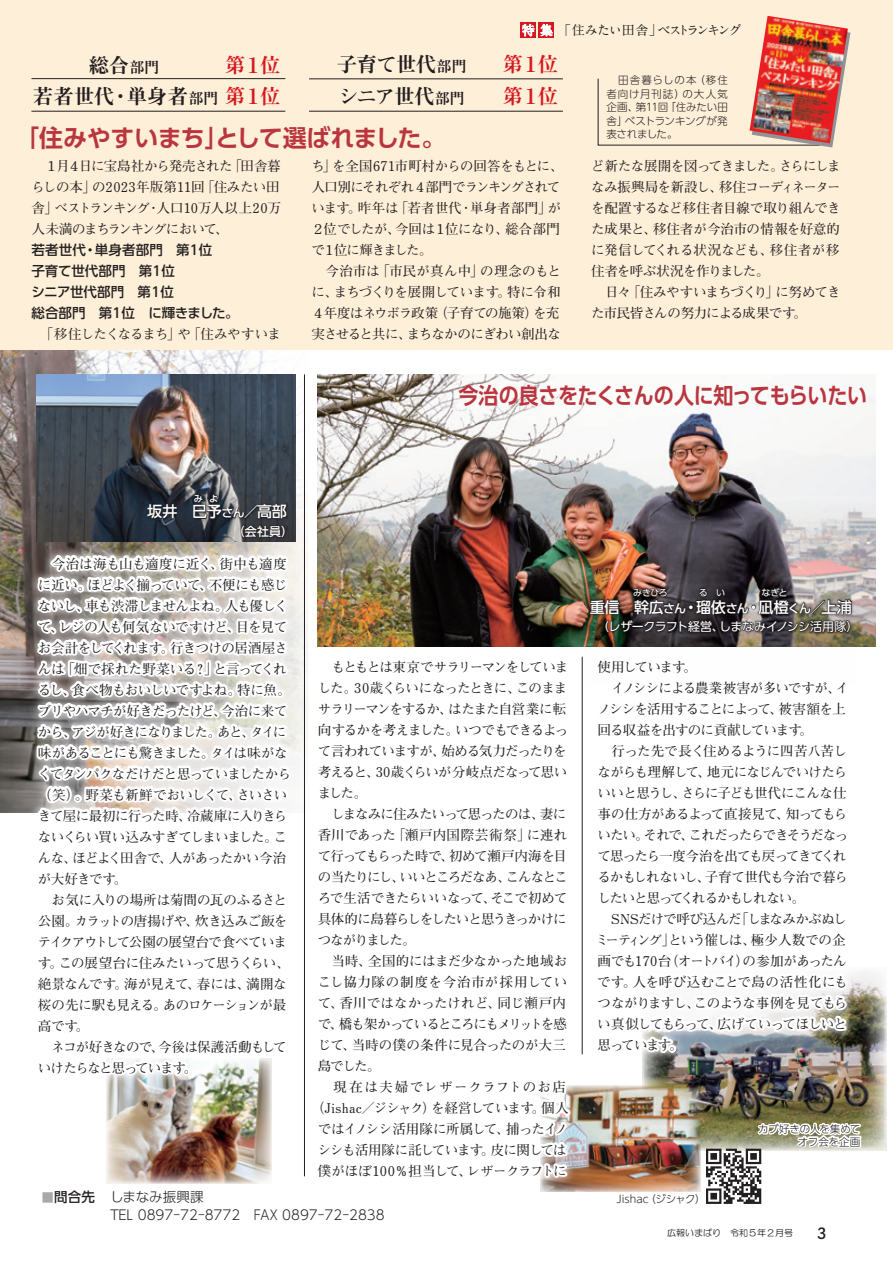
<style>
.page{position:relative;width:893px;height:1263px;background:#fff}
.page>*{position:absolute;margin:0;border:0;box-sizing:border-box;transform-origin:0 0}
.t1{font:700 24px "UD Shin Go Pro De";letter-spacing:-.02em;color:#ba363f}
.t2{font:700 22.5px "UD Shin Go Pro De";letter-spacing:-.02em;color:#ba363f;scale:.89 1}
.t3{font:700 20.85px "P Mid Mi MA1 Std N";letter-spacing:-.045em;color:#231f20}
.t4{font:700 20.85px "P Mid Mi MA1 Std N";letter-spacing:-.16em;color:#d7171f}
.t5{font:500 15px "UD Shin Go Pro";letter-spacing:-.01em;color:#fff}
.t6{font:15px "P Shuei Antip Std N B";color:#231f20}
.t7{font:500 13.5px/21px "P Futo Min A101 Pr 6 N";letter-spacing:-.05em;color:#231f20}
.t8{font:500 13.5px "P Futo Min A101 Pr 6 N";letter-spacing:-.075em;color:#231f20}
.t9{font:500 13.5px "P Futo Min A101 Pr 6 N";letter-spacing:-.095em;color:#231f20}
.t10{font:500 13.5px "P Futo Min A101 Pr 6 N";letter-spacing:-.02em;color:#231f20}
.t11{font:500 13.5px "P Futo Min A101 Pr 6 N";letter-spacing:-.015em;color:#231f20}
.t12{font:500 13.5px "P Futo Min A101 Pr 6 N";letter-spacing:-.07em;color:#231f20}
.t13{font:300 13.5px/18px "UD Shin Go Pro";color:#231f20}
.t14{font:500 13.5px "P Futo Min A101 Pr 6 N";letter-spacing:.01em;color:#231f20}
.t15{font:500 13.5px "P Futo Min A101 Pr 6 N";letter-spacing:-.09em;color:#231f20}
.t16{font:500 13.5px "UD Shin Go Pro";letter-spacing:-.005em;color:#231f20}
.t17{font:500 13.5px "P Futo Min A101 Pr 6 N";letter-spacing:-.115em;color:#231f20}
.t18{font:500 13.5px "P Futo Min A101 Pr 6 N";letter-spacing:-.025em;color:#231f20}
.t19{font:500 13.5px "P Futo Min A101 Pr 6 N";letter-spacing:.025em;color:#231f20}
.t20{font:500 13.5px "P Futo Min A101 Pr 6 N";letter-spacing:.035em;color:#231f20}
.t21{font:500 13.5px "P Futo Min A101 Pr 6 N";letter-spacing:.1em;color:#231f20}
.t22{font:500 13.5px "UD Shin Go Pro";letter-spacing:-.04em;color:#231f20}
.t23{font:500 13.5px "UD Shin Go Pro";letter-spacing:-.035em;color:#231f20}
.t24{font:500 13.5px "P Futo Min A101 Pr 6 N";letter-spacing:-.11em;color:#231f20}
.t25{font:500 13.5px "P Futo Min A101 Pr 6 N";letter-spacing:-.08em;color:#231f20}
.t26{font:700 13.05px "A1 Mincho Std";letter-spacing:-.12em;color:#231f20}
.t27{font:12px "UD Shin Go Pro";letter-spacing:-.025em;color:#fff}
.t28{font:500 12px "UD Shin Go Pro";color:#fff}
.t29{font:300 10.5px/13.5px "UD Shin Go Pro";color:#231f20;text-align:justify}
.t30{font:9px "HG Maru Gothic MPRO";color:#231f20}
.t31{font:9px "UD Shin Go Pro";letter-spacing:-.045em;color:#fff}
.t32{font:500 9px "UD Shin Go Pro";color:#fff}
.s1{color:#fff}
.s2{font-size:15.15px}
.s3{color:#d7171f}
.s4{font-size:12px}
.s5{font-size:12px;color:#a8a9ad}
</style>
<div class="page">
<img style="left:0;top:0;width:893px;height:1204px">
<p class="t26" style="left:522px;top:19px;width:221px"><span class="s1">特集</span>「住みたい田舎」ベストランキング</p>
<p class="t3" style="left:88px;top:50px;width:73px">総合<span class="s2">部門</span></p>
<p class="t4" style="left:225px;top:50px;width:57px">第１位</p>
<p class="t3" style="left:336px;top:49px;width:132px">子育て世代<span class="s2">部門</span></p>
<p class="t4" style="left:502px;top:49px;width:57px">第１位</p>
<p class="t3" style="left:338px;top:81px;width:128px">シニア世代<span class="s2">部門</span></p>
<p class="t4" style="left:502px;top:81px;width:57px">第１位</p>
<p class="t29" style="left:606px;top:73px;width:123px">　田舎暮らしの本（移住者向け月刊誌）の大人気企画、第11回「住みたい田舎」ベストランキングが発表されました。</p>
<p class="t3" style="left:33px;top:81px;width:250px">若者世代・単身者<span class="s2">部門</span><span class="s3">第１位</span></p>
<p class="t1" style="left:15px;top:118px;width:432px">「住みやすいまち」として選ばれました。</p>
<p class="t7" style="left:31px;top:154px;width:251px">　１月４日に宝島社から発売された「田舎暮</p>
<p class="t11" style="left:31px;top:176px;width:250px">らしの本」の2023年版第11回「住みたい田</p>
<p class="t10" style="left:31px;top:197px;width:251px">舎」ベストランキング・人口10万人以上20万</p>
<p class="t9" style="left:31px;top:218px;width:199px">人未満のまちランキングにおいて、</p>
<p class="t16" style="left:31px;top:238px;width:182px">若者世代・単身者部門　第１位</p>
<p class="t16" style="left:31px;top:259px;width:145px">子育て世代部門　第１位</p>
<p class="t23" style="left:31px;top:280px;width:144px">シニア世代部門　第１位</p>
<p class="t22" style="left:31px;top:301px;width:209px">総合部門　第１位　に輝きました。</p>
<p class="t7" style="left:40px;top:322px;width:243px">「移住したくなるまち」や「住みやすいま</p>
<p class="t7" style="left:311px;top:154px;width:254px">ち」を全国671市町村からの回答をもとに、人口別にそれぞれ４部門でランキングされています。昨年は「若者世代・単身者部門」が<br>２位でしたが、今回は１位になり、総合部門で１位に輝きました。<br>　今治市は「市民が真ん中」の理念のもとに、まちづくりを展開しています。特に令和<br>４年度はネウボラ政策（子育ての施策）を充実させると共に、まちなかのにぎわい創出な</p>
<p class="t7" style="left:591px;top:154px;width:251px">ど新たな展開を図ってきました。さらにしまなみ振興局を新設し、移住コーディネーターを配置するなど移住者目線で取り組んできた成果と、移住者が今治市の情報を好意的に発信してくれる状況なども、移住者が移住者を呼ぶ状況を作りました。<br>　日々「住みやすいまちづくり」に努めてきた市民皆さんの努力による成果です。</p>
<p class="t2" style="left:459px;top:377px;width:461px">今治の良さをたくさんの人に知ってもらいたい</p>
<p class="t32" style="left:194px;top:491px;width:26px">み よ</p>
<p class="t5" style="left:147px;top:500px;width:141px">坂井　巳予<span class="s4">さん</span>／高部</p>
<p class="t28" style="left:233px;top:521px;width:62px">（会社員）</p>
<p class="t7" style="left:38px;top:552px;width:255px">　今治は海も山も適度に近く、街中も適度に近い。ほどよく揃っていて、不便にも感じないし、車も渋滞しませんよね。人も優しくて、レジの人も何気ないですけど、目を見てお会計をしてくれます。行きつけの居酒屋さんは「畑で採れた野菜いる？」と言ってくれるし、食べ物もおいしいですよね。特に魚。ブリやハマチが好きだったけど、今治に来てから、アジが好きになりました。あと、タイに味があることにも驚きました。タイは味がなくてタンパクなだけだと思っていましたから（笑）。野菜も新鮮でおいしくて、さいさいきて屋に最初に行った時、冷蔵庫に入りきらないくらい買い込みすぎてしまいました。こんな、ほどよく田舎で、人があったかい今治が大好きです。<br>　お気に入りの場所は菊間の瓦のふるさと公園。カラットの唐揚げや、炊き込みご飯をテイクアウトして公園の展望台で食べています。この展望台に住みたいって思うくらい、絶景なんです。海が見えて、春には、満開な桜の先に駅も見える。あのロケーションが最高です。<br>　ネコが好きなので、今後は保護活動もしていけたらなと思っています。</p>
<p class="t9" style="left:318px;top:656px;width:252px">　もともとは東京でサラリーマンをしていま</p>
<p class="t8" style="left:318px;top:677px;width:251px">した。30歳くらいになったときに、このまま</p>
<p class="t8" style="left:318px;top:698px;width:250px">サラリーマンをするか、はたまた自営業に転</p>
<p class="t7" style="left:318px;top:718px;width:252px">向するかを考えました。いつでもできるよっ</p>
<p class="t12" style="left:318px;top:740px;width:250px">て言われていますが、始める気力だったりを</p>
<p class="t7" style="left:318px;top:760px;width:251px">考えると、30歳くらいが分岐点だなって思い</p>
<p class="t7" style="left:318px;top:781px;width:51px">ました。</p>
<p class="t7" style="left:318px;top:803px;width:250px">　しまなみに住みたいって思ったのは、妻に</p>
<p class="t14" style="left:318px;top:824px;width:251px">香川であった「瀬戸内国際芸術祭」に連れ</p>
<p class="t7" style="left:318px;top:845px;width:251px">て行ってもらった時で、初めて瀬戸内海を目</p>
<p class="t15" style="left:318px;top:866px;width:252px">の当たりにし、いいところだなあ、こんなとこ</p>
<p class="t7" style="left:318px;top:887px;width:251px">ろで生活できたらいいなって、そこで初めて</p>
<p class="t8" style="left:318px;top:908px;width:251px">具体的に島暮らしをしたいと思うきっかけに</p>
<p class="t24" style="left:318px;top:929px;width:100px">つながりました。</p>
<p class="t11" style="left:318px;top:950px;width:251px">　当時、全国的にはまだ少なかった地域お</p>
<p class="t20" style="left:318px;top:971px;width:251px">こし協力隊の制度を今治市が採用してい</p>
<p class="t14" style="left:318px;top:992px;width:250px">て、香川ではなかったけれど、同じ瀬戸内</p>
<p class="t17" style="left:318px;top:1013px;width:251px">で、橋も架かっているところにもメリットを感</p>
<p class="t11" style="left:318px;top:1034px;width:250px">じて、当時の僕の条件に見合ったのが大三</p>
<p class="t7" style="left:318px;top:1055px;width:65px">島でした。</p>
<p class="t21" style="left:318px;top:1076px;width:250px">　現在は夫婦でレザークラフトのお店</p>
<p class="t10" style="left:311px;top:1097px;width:259px">（Jishac／ジシャク）を経営しています。個人</p>
<p class="t7" style="left:318px;top:1118px;width:252px">ではイノシシ活用隊に所属して、捕ったイノ</p>
<p class="t7" style="left:318px;top:1139px;width:250px">シシも活用隊に託しています。皮に関しては</p>
<p class="t10" style="left:318px;top:1160px;width:251px">僕がほぼ100％担当して、レザークラフトに</p>
<p class="t31" style="left:633px;top:585px;width:36px">みきひろ</p>
<p class="t31" style="left:699px;top:585px;width:28px">る い</p>
<p class="t31" style="left:762px;top:585px;width:27px">なぎと</p>
<p class="t5" style="left:590px;top:595px;width:264px">重信　幹広<span class="s4">さん</span>・瑠依<span class="s4">さん</span>・凪橙<span class="s4">くん</span>／上浦</p>
<p class="t27" style="left:597px;top:617px;width:263px">（レザークラフト経営、しまなみイノシシ活用隊）</p>
<p class="t25" style="left:598px;top:656px;width:101px">使用しています。</p>
<p class="t7" style="left:598px;top:676px;width:253px">　イノシシによる農業被害が多いですが、イ</p>
<p class="t7" style="left:598px;top:697px;width:250px">ノシシを活用することによって、被害額を上</p>
<p class="t7" style="left:598px;top:718px;width:217px">回る収益を出すのに貢献しています。</p>
<p class="t18" style="left:598px;top:740px;width:251px">　行った先で長く住めるように四苦八苦し</p>
<p class="t7" style="left:598px;top:760px;width:251px">ながらも理解して、地元になじんでいけたら</p>
<p class="t7" style="left:598px;top:781px;width:250px">いいと思うし、さらに子ども世代にこんな仕</p>
<p class="t7" style="left:598px;top:803px;width:251px">事の仕方があるよって直接見て、知ってもら</p>
<p class="t9" style="left:598px;top:824px;width:252px">いたい。それで、これだったらできそうだなっ</p>
<p class="t8" style="left:598px;top:845px;width:250px">て思ったら一度今治を出ても戻ってきてくれ</p>
<p class="t7" style="left:598px;top:866px;width:252px">るかもしれないし、子育て世代も今治で暮ら</p>
<p class="t15" style="left:598px;top:887px;width:209px">したいと思ってくれるかもしれない。</p>
<p class="t7" style="left:611px;top:908px;width:237px">SNSだけで呼び込んだ「しまなみかぶぬし</p>
<p class="t9" style="left:595px;top:929px;width:252px">ミーティング」という催しは、極少人数での企</p>
<p class="t7" style="left:598px;top:950px;width:251px">画でも170台（オートバイ）の参加があったん</p>
<p class="t19" style="left:597px;top:971px;width:252px">です。人を呼び込むことで島の活性化にも</p>
<p class="t7" style="left:598px;top:992px;width:251px">つながりますし、このような事例を見てもら</p>
<p class="t12" style="left:597px;top:1013px;width:251px">い真似してもらって、広げていってほしいと</p>
<p class="t7" style="left:598px;top:1034px;width:87px">思っています。</p>
<p class="t29" style="left:758px;top:1122px;width:104px;line-height:12.6px;text-align:right">カブ好きの人を集めてオフ会を企画</p>
<p class="t16" style="left:42px;top:1186px;width:55px"><span class="s5">■</span>問合先</p>
<p class="t13" style="left:110px;top:1188px;width:276px">しまなみ振興課<br>TEL 0897-72-8772　FAX 0897-72-2838</p>
<p class="t29" style="left:616px;top:1192px;width:91px">Jishac（ジシャク）</p>
<p class="t30" style="left:667px;top:1228px;width:128px">広報いまばり　令和５年２月号</p>
<p class="t6" style="left:817px;top:1223px;width:11px">3</p>
</div>
